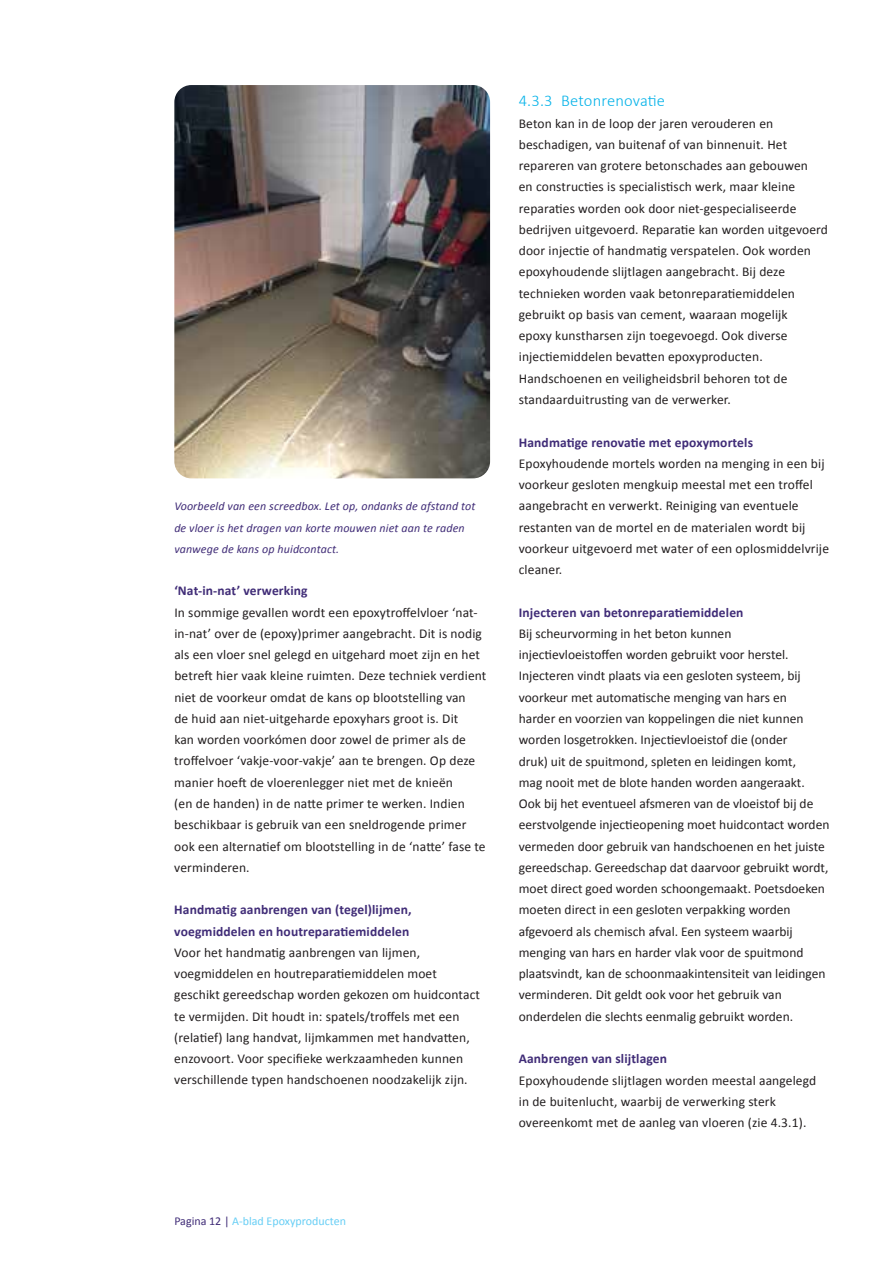
<style>
.page{position:relative;width:893px;height:1263px;background:#fff}
.page>*{position:absolute;margin:0;border:0;box-sizing:border-box;transform-origin:0 0}
.t1{font:300 16.5px "Calibri";letter-spacing:.005em;color:#07b3e9}
.t2{font:13.5px/21.3px "Calibri";letter-spacing:.01em;color:#231f20}
.t3{font:700 13.5px/21.3px "Calibri";letter-spacing:.01em;color:#402c77}
.t4{font:italic 12px/21.3px "Calibri";letter-spacing:.01em;color:#402c77}
.t5{font:12px "Calibri";color:#67cef5}
.s1{color:#402c77}
</style>
<div class="page">
<img style="left:174px;top:85px;width:316px;height:393px">
<p class="t4" style="left:174px;top:495px;width:303px">Voorbeeld van een screedbox. Let op, ondanks de afstand tot de vloer is het dragen van korte mouwen niet aan te raden vanwege de kans op huidcontact.</p>
<p class="t3" style="left:174px;top:580px;width:135px">‘Nat-in-nat’ verwerking</p>
<p class="t2" style="left:174px;top:601px;width:314px">In sommige gevallen wordt een epoxytroffelvloer ‘nat&shy;in-nat’ over de (epoxy)primer aangebracht. Dit is nodig als een vloer snel gelegd en uitgehard moet zijn en het betreft hier vaak kleine ruimten. Deze techniek verdient niet de voorkeur omdat de kans op blootstelling van<br>de huid aan niet-uitgeharde epoxyhars groot is. Dit<br>kan worden voorkómen door zowel de primer als de troffelvoer ‘vakje-voor-vakje’ aan te brengen. Op deze manier hoeft de vloerenlegger niet met de knieën<br>(en de handen) in de natte primer te werken. Indien beschikbaar is gebruik van een sneldrogende primer ook een alternatief om blootstelling in de ‘natte’ fase te verminderen.</p>
<p class="t3" style="left:174px;top:899px;width:239px">Handmatig aanbrengen van (tegel)lijmen, voegmiddelen en houtreparatiemiddelen</p>
<p class="t2" style="left:174px;top:941px;width:307px">Voor het handmatig aanbrengen van lijmen, voegmiddelen en houtreparatiemiddelen moet geschikt gereedschap worden gekozen om huidcontact te vermijden. Dit houdt in: spatels/troffels met een (relatief) lang handvat, lijmkammen met handvatten, enzovoort. Voor specifieke werkzaamheden kunnen verschillende typen handschoenen noodzakelijk zijn.</p>
<p class="t1" style="left:519px;top:91px;width:148px">4.3.3 Betonrenovatie</p>
<p class="t2" style="left:519px;top:112px;width:311px">Beton kan in de loop der jaren verouderen en beschadigen, van buitenaf of van binnenuit. Het repareren van grotere betonschades aan gebouwen<br>en constructies is specialistisch werk, maar kleine reparaties worden ook door niet-gespecialiseerde bedrijven uitgevoerd. Reparatie kan worden uitgevoerd door injectie of handmatig verspatelen. Ook worden epoxyhoudende slijtlagen aangebracht. Bij deze technieken worden vaak betonreparatiemiddelen gebruikt op basis van cement, waaraan mogelijk<br>epoxy kunstharsen zijn toegevoegd. Ook diverse injectiemiddelen bevatten epoxyproducten.<br>Handschoenen en veiligheidsbril behoren tot de standaarduitrusting van de verwerker.</p>
<p class="t3" style="left:519px;top:431px;width:236px">Handmatige renovatie met epoxymortels</p>
<p class="t2" style="left:519px;top:452px;width:312px">Epoxyhoudende mortels worden na menging in een bij voorkeur gesloten mengkuip meestal met een troffel aangebracht en verwerkt. Reiniging van eventuele restanten van de mortel en de materialen wordt bij voorkeur uitgevoerd met water of een oplosmiddelvrije cleaner.</p>
<p class="t3" style="left:519px;top:601px;width:226px">Injecteren van betonreparatiemiddelen</p>
<p class="t2" style="left:519px;top:622px;width:312px">Bij scheurvorming in het beton kunnen injectievloeistoffen worden gebruikt voor herstel.<br>Injecteren vindt plaats via een gesloten systeem, bij voorkeur met automatische menging van hars en<br>harder en voorzien van koppelingen die niet kunnen worden losgetrokken. Injectievloeistof die (onder<br>druk) uit de spuitmond, spleten en leidingen komt,<br>mag nooit met de blote handen worden aangeraakt.<br>Ook bij het eventueel afsmeren van de vloeistof bij de eerstvolgende injectieopening moet huidcontact worden vermeden door gebruik van handschoenen en het juiste gereedschap. Gereedschap dat daarvoor gebruikt wordt, moet direct goed worden schoongemaakt. Poetsdoeken moeten direct in een gesloten verpakking worden afgevoerd als chemisch afval. Een systeem waarbij menging van hars en harder vlak voor de spuitmond plaatsvindt, kan de schoonmaakintensiteit van leidingen verminderen. Dit geldt ook voor het gebruik van onderdelen die slechts eenmalig gebruikt worden.</p>
<p class="t3" style="left:519px;top:1048px;width:150px">Aanbrengen van slijtlagen</p>
<p class="t2" style="left:519px;top:1069px;width:299px">Epoxyhoudende slijtlagen worden meestal aangelegd in de buitenlucht, waarbij de verwerking sterk overeenkomt met de aanleg van vloeren (zie 4.3.1).</p>
<p class="t5" style="left:174px;top:1213px;width:173px"><span class="s1">Pagina 12 |</span> A-blad Epoxyproducten</p>
</div>
